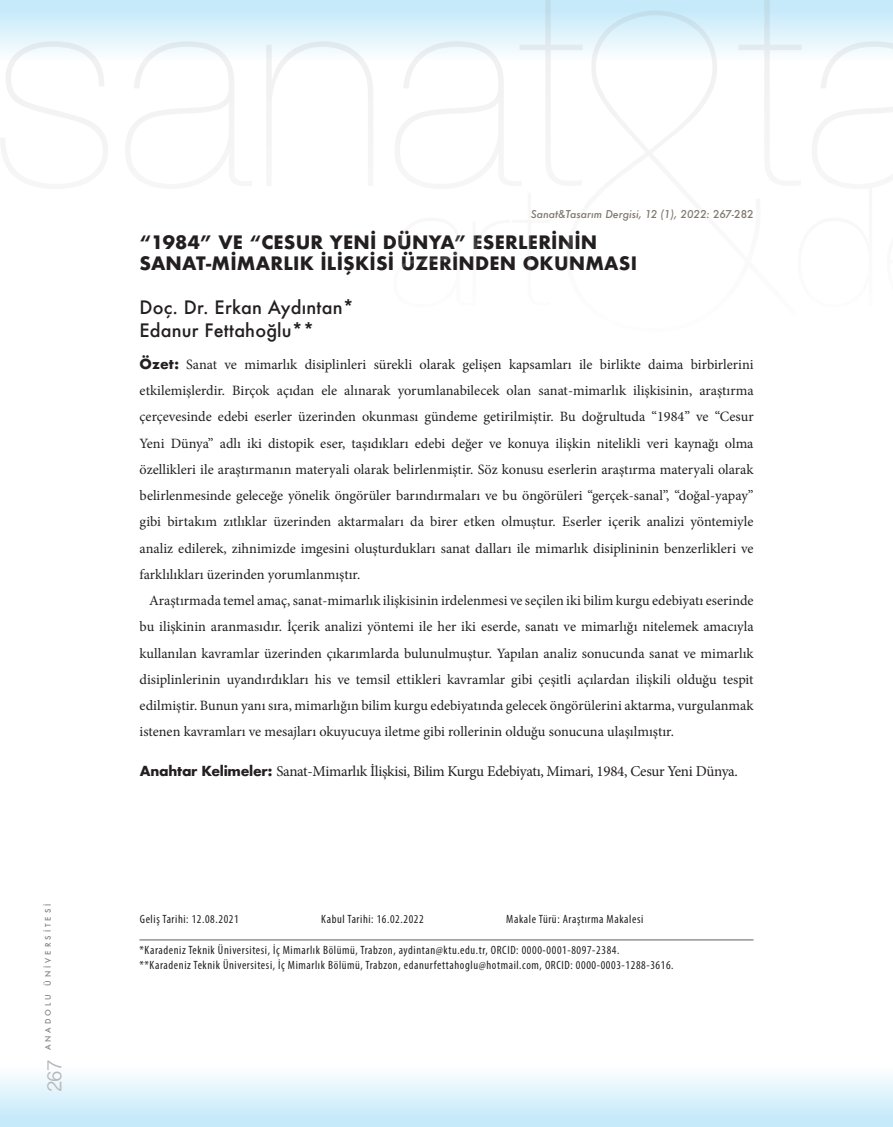
<style>
.page{position:relative;width:893px;height:1127px;background:#fff}
.page>*{position:absolute;margin:0;border:0;box-sizing:border-box;transform-origin:0 0}
.t1{font:700 18px/21.6px "Futura";letter-spacing:.01em;color:#231f20}
.t2{font:500 18px/23.4px "Futura";letter-spacing:.01em;color:#231f20}
.t3{font:18px "Oriya Sangam MN";color:#b6b7bb}
.t4{font:15px "Minion Pro";letter-spacing:-.02em;color:#231f20}
.t5{font:14.25px/26.2px "Minion Pro";color:#231f20;text-align:justify}
.t6{font:condensed 12px/15px "Myriad Pro";letter-spacing:.05em;color:#231f20}
.t7{font:italic 500 10.5px "Futura";color:#7d796d}
.t8{font:500 7.5px "Futura";letter-spacing:.4em;color:#808285}
.s1{font-style:normal}
.s2{font-family:"Futura";font-weight:700;font-size:13.5px}
</style>
<div class="page">
<div style="left:0;top:1045px;width:893px;height:82px;background:linear-gradient(to bottom,#fff,#c3e9fa)"></div>
<div style="left:0;top:0;width:893px;height:81px;background:linear-gradient(to bottom,#c0e8f9,#fff)"></div>
<svg style="left:583px;top:11px;width:155px;height:135px"></svg>
<svg style="left:0;top:41px;width:108px;height:114px"></svg>
<svg style="left:125px;top:41px;width:127px;height:112px"></svg>
<svg style="left:266px;top:41px;width:107px;height:110px"></svg>
<svg style="left:393px;top:0;width:190px;height:149px"></svg>
<svg style="left:738px;top:0;width:155px;height:144px"></svg>
<hr style="left:139px;top:939px;width:614px;height:1px;background:#939598">
<p class="t8" style="left:43px;top:1050px;width:148px;rotate:-90deg">ANADOLU ÜNİVERSİTESİ</p>
<p class="t3" style="left:42px;top:1092px;width:35px;rotate:-90deg">267</p>
<p class="t7" style="left:531px;top:207px;width:224px">Sanat&amp;Tasarım Dergisi, 12 (1), 2022: <span class="s1">267-282</span></p>
<p class="t1" style="left:139px;top:231px;width:499px">“1984” VE “CESUR YENİ DÜNYA” ESERLERİNİN<br>SANAT-MİMARLIK İLİŞKİSİ ÜZERİNDEN OKUNMASI</p>
<p class="t2" style="left:139px;top:295px;width:216px">Doç. Dr. Erkan Aydıntan*<br>Edanur Fettahoğlu**</p>
<p class="t5" style="left:140px;top:351px;width:615px"><span class="s2">Özet:</span> Sanat ve mimarlık disiplinleri sürekli olarak gelişen kapsamları ile birlikte daima birbirlerini etkilemişlerdir. Birçok açıdan ele alınarak yorumlanabilecek olan sanat-mimarlık ilişkisinin, araştırma çerçevesinde edebi eserler üzerinden okunması gündeme getirilmiştir. Bu doğrultuda “1984” ve “Cesur Yeni Dünya” adlı iki distopik eser, taşıdıkları edebi değer ve konuya ilişkin nitelikli veri kaynağı olma özellikleri ile araştırmanın materyali olarak belirlenmiştir. Söz konusu eserlerin araştırma materyali olarak belirlenmesinde geleceğe yönelik öngörüler barındırmaları ve bu öngörüleri “gerçek-sanal”, “doğal-yapay” gibi birtakım zıtlıklar üzerinden aktarmaları da birer etken olmuştur. Eserler içerik analizi yöntemiyle analiz edilerek, zihnimizde imgesini oluşturdukları sanat dalları ile mimarlık disiplininin benzerlikleri ve farklılıkları üzerinden yorumlanmıştır.</p>
<p class="t5" style="left:140px;top:587px;width:615px;text-indent:10px">Araştırmada temel amaç, sanat-mimarlık ilişkisinin irdelenmesi ve seçilen iki bilim kurgu edebiyatı eserinde bu ilişkinin aranmasıdır. İçerik analizi yöntemi ile her iki eserde, sanatı ve mimarlığı nitelemek amacıyla kullanılan kavramlar üzerinden çıkarımlarda bulunulmuştur. Yapılan analiz sonucunda sanat ve mimarlık disiplinlerinin uyandırdıkları his ve temsil ettikleri kavramlar gibi çeşitli açılardan ilişkili olduğu tespit edilmiştir. Bunun yanı sıra, mimarlığın bilim kurgu edebiyatında gelecek öngörülerini aktarma, vurgulanmak istenen kavramları ve mesajları okuyucuya iletme gibi rollerinin olduğu sonucuna ulaşılmıştır.</p>
<p class="t4" style="left:140px;top:761px;width:600px"><span class="s2">Anahtar Kelimeler:</span> Sanat-Mimarlık İlişkisi, Bilim Kurgu Edebiyatı, Mimari, 1984, Cesur Yeni Dünya.</p>
<p class="t6" style="left:140px;top:912px;width:100px">Geliş Tarihi: 12.08.2021</p>
<p class="t6" style="left:321px;top:912px;width:104px">Kabul Tarihi: 16.02.2022</p>
<p class="t6" style="left:506px;top:912px;width:139px">Makale Türü: Araştırma Makalesi</p>
<p class="t6" style="left:139px;top:942px;width:536px">*Karadeniz Teknik Üniversitesi, İç Mimarlık Bölümü, Trabzon, aydintan@ktu.edu.tr, ORCID: 0000-0001-8097-2384. **Karadeniz Teknik Üniversitesi, İç Mimarlık Bölümü, Trabzon, edanurfettahoglu@hotmail.com, ORCID: 0000-0003-1288-3616.</p>
</div>
